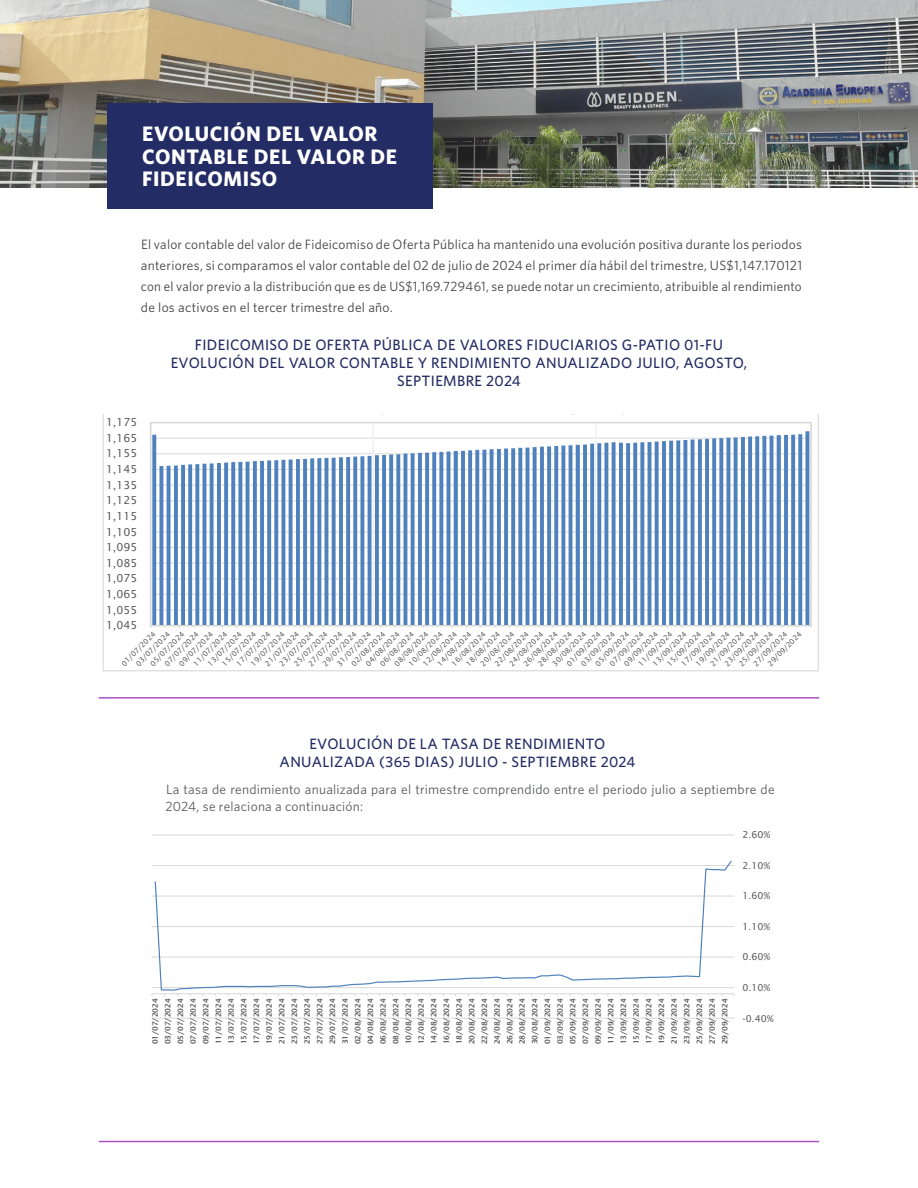
<style>
.page{position:relative;width:918px;height:1188px;background:#fff}
.page>*{position:absolute;margin:0;border:0;box-sizing:border-box;transform-origin:0 0}
.t1{font:700 21px/22.5px "Whitney";letter-spacing:.025em;color:#fff}
.t2{font:500 15px/18px "Whitney";letter-spacing:.025em;color:#232c64;text-align:center}
.t3{font:13.5px/21px "Whitney";letter-spacing:.015em;color:#414042;text-align:justify}
.t4{font:13.5px/16.5px "Whitney";letter-spacing:.015em;color:#58595b}
.t5{font:600 12.75px "Lucida Sans";color:#595959}
.t6{font:11.1px "Lucida Sans";letter-spacing:-.005em;color:#595959}
.t7{font:9.6px "Lucida Sans";letter-spacing:-.02em;color:#595959}
.t8{font:600 7.5px/12.6px "Lucida Sans";letter-spacing:.005em;color:#595959;text-align:justify}
.t9{font:7.35px "Lucida Sans";color:#595959}
</style>
<div class="page">
<img style="left:0;top:0;width:918px;height:188px">
<div style="left:107px;top:103px;width:326px;height:106px;background:#232c64"></div>
<hr style="left:99px;top:697px;width:720px;height:2px;background:#af50c5">
<hr style="left:99px;top:1141px;width:720px;height:1px;background:#af50c5">
<svg style="left:151px;top:834px;width:584px;height:185px"></svg>
<svg style="left:103px;top:415px;width:716px;height:256px"></svg>
<h1 class="t1" style="left:142px;top:122px;width:256px">EVOLUCIÓN DEL VALOR<br>CONTABLE DEL VALOR DE<br>FIDEICOMISO</h1>
<p class="t3" style="left:141px;top:234px;width:663px">El valor contable del valor de Fideicomiso de Oferta Pública ha mantenido una evolución positiva durante los periodos anteriores, si comparamos el valor contable del 02 de julio de 2024 el primer día hábil del trimestre, US$1,147.170121 con el valor previo a la distribución que es de US$1,169.729461, se puede notar un crecimiento, atribuible al rendimiento de los activos en el tercer trimestre del año.</p>
<h2 class="t2" style="left:171px;top:335px;width:578px">FIDEICOMISO DE OFERTA PÚBLICA DE VALORES FIDUCIARIOS G-PATIO 01-FU<br>EVOLUCIÓN DEL VALOR CONTABLE Y RENDIMIENTO ANUALIZADO JULIO, AGOSTO,<br>SEPTIEMBRE 2024</h2>
<h3 class="t6" style="left:106px;top:416px;width:33px">1,175</h3>
<h3 class="t6" style="left:106px;top:431px;width:33px">1,165</h3>
<h3 class="t6" style="left:106px;top:447px;width:33px">1,155</h3>
<h3 class="t6" style="left:106px;top:463px;width:33px">1,145</h3>
<h3 class="t6" style="left:106px;top:478px;width:33px">1,135</h3>
<h3 class="t6" style="left:106px;top:494px;width:33px">1,125</h3>
<h3 class="t6" style="left:106px;top:510px;width:33px">1,115</h3>
<h3 class="t6" style="left:106px;top:525px;width:33px">1,105</h3>
<h3 class="t6" style="left:106px;top:541px;width:33px">1,095</h3>
<h3 class="t6" style="left:106px;top:556px;width:33px">1,085</h3>
<h3 class="t6" style="left:106px;top:572px;width:33px">1,075</h3>
<h3 class="t6" style="left:106px;top:588px;width:33px">1,065</h3>
<h3 class="t6" style="left:106px;top:603px;width:33px">1,055</h3>
<h3 class="t6" style="left:106px;top:619px;width:33px">1,045</h3>
<p class="t9" style="left:192px;top:662px;width:46px;rotate:-45deg">11/07/2024</p>
<p class="t9" style="left:249px;top:662px;width:46px;rotate:-45deg">19/07/2024</p>
<p class="t9" style="left:421px;top:662px;width:46px;rotate:-45deg">12/08/2024</p>
<p class="t9" style="left:723px;top:662px;width:46px;rotate:-45deg">23/09/2024</p>
<p class="t9" style="left:120px;top:662px;width:46px;rotate:-45deg">01/07/2024</p>
<p class="t9" style="left:149px;top:662px;width:46px;rotate:-45deg">05/07/2024</p>
<p class="t9" style="left:206px;top:662px;width:46px;rotate:-45deg">13/07/2024</p>
<p class="t9" style="left:220px;top:662px;width:46px;rotate:-45deg">15/07/2024</p>
<p class="t9" style="left:235px;top:662px;width:46px;rotate:-45deg">17/07/2024</p>
<p class="t9" style="left:263px;top:662px;width:46px;rotate:-45deg">21/07/2024</p>
<p class="t9" style="left:278px;top:662px;width:46px;rotate:-45deg">23/07/2024</p>
<p class="t9" style="left:307px;top:662px;width:46px;rotate:-45deg">27/07/2024</p>
<p class="t9" style="left:321px;top:662px;width:46px;rotate:-45deg">29/07/2024</p>
<p class="t9" style="left:350px;top:662px;width:46px;rotate:-45deg">02/08/2024</p>
<p class="t9" style="left:364px;top:662px;width:46px;rotate:-45deg">04/08/2024</p>
<p class="t9" style="left:378px;top:662px;width:46px;rotate:-45deg">06/08/2024</p>
<p class="t9" style="left:393px;top:662px;width:46px;rotate:-45deg">08/08/2024</p>
<p class="t9" style="left:407px;top:662px;width:46px;rotate:-45deg">10/08/2024</p>
<p class="t9" style="left:464px;top:662px;width:46px;rotate:-45deg">18/08/2024</p>
<p class="t9" style="left:479px;top:662px;width:46px;rotate:-45deg">20/08/2024</p>
<p class="t9" style="left:493px;top:662px;width:46px;rotate:-45deg">22/08/2024</p>
<p class="t9" style="left:508px;top:662px;width:46px;rotate:-45deg">24/08/2024</p>
<p class="t9" style="left:536px;top:662px;width:46px;rotate:-45deg">28/08/2024</p>
<p class="t9" style="left:551px;top:662px;width:46px;rotate:-45deg">30/08/2024</p>
<p class="t9" style="left:565px;top:662px;width:46px;rotate:-45deg">01/09/2024</p>
<p class="t9" style="left:579px;top:662px;width:46px;rotate:-45deg">03/09/2024</p>
<p class="t9" style="left:651px;top:662px;width:46px;rotate:-45deg">13/09/2024</p>
<p class="t9" style="left:665px;top:662px;width:46px;rotate:-45deg">15/09/2024</p>
<p class="t9" style="left:680px;top:662px;width:46px;rotate:-45deg">17/09/2024</p>
<p class="t9" style="left:694px;top:662px;width:46px;rotate:-45deg">19/09/2024</p>
<p class="t9" style="left:737px;top:662px;width:46px;rotate:-45deg">25/09/2024</p>
<p class="t9" style="left:752px;top:662px;width:46px;rotate:-45deg">27/09/2024</p>
<p class="t9" style="left:766px;top:662px;width:46px;rotate:-45deg">29/09/2024</p>
<p class="t9" style="left:134px;top:662px;width:46px;rotate:-45deg">03/07/2024</p>
<p class="t9" style="left:163px;top:662px;width:46px;rotate:-45deg">07/07/2024</p>
<p class="t9" style="left:177px;top:662px;width:46px;rotate:-45deg">09/07/2024</p>
<p class="t9" style="left:292px;top:662px;width:46px;rotate:-45deg">25/07/2024</p>
<p class="t9" style="left:335px;top:662px;width:46px;rotate:-45deg">31/07/2024</p>
<p class="t9" style="left:436px;top:662px;width:46px;rotate:-45deg">14/08/2024</p>
<p class="t9" style="left:450px;top:662px;width:46px;rotate:-45deg">16/08/2024</p>
<p class="t9" style="left:522px;top:662px;width:46px;rotate:-45deg">26/08/2024</p>
<p class="t9" style="left:594px;top:662px;width:46px;rotate:-45deg">05/09/2024</p>
<p class="t9" style="left:608px;top:662px;width:46px;rotate:-45deg">07/09/2024</p>
<p class="t9" style="left:622px;top:662px;width:46px;rotate:-45deg">09/09/2024</p>
<p class="t9" style="left:637px;top:662px;width:46px;rotate:-45deg">11/09/2024</p>
<p class="t9" style="left:709px;top:662px;width:46px;rotate:-45deg">21/09/2024</p>
<h2 class="t2" style="left:280px;top:734px;width:357px">EVOLUCIÓN DE LA TASA DE RENDIMIENTO<br>ANUALIZADA (365 DIAS) JULIO - SEPTIEMBRE 2024</h2>
<h3 class="t4" style="left:165px;top:781px;width:611px">La tasa de rendimiento anualizada para el trimestre comprendido entre el periodo julio a septiembre de<br>2024, se relaciona a continuación:</h3>
<h3 class="t5" style="left:338px;top:783px;width:242px">Evolución de la Tasa de Rendimiento</h3>
<p class="t7" style="left:743px;top:829px;width:29px">2.60%</p>
<p class="t7" style="left:743px;top:860px;width:29px">2.10%</p>
<p class="t7" style="left:743px;top:890px;width:29px">1.60%</p>
<p class="t7" style="left:743px;top:921px;width:29px">1.10%</p>
<p class="t7" style="left:743px;top:951px;width:29px">0.60%</p>
<p class="t8" style="left:149px;top:1044px;width:48px;rotate:-90deg">01/07/2024<br>03/07/2024<br>05/07/2024<br>07/07/2024<br>09/07/2024<br>11/07/2024<br>13/07/2024<br>15/07/2024<br>17/07/2024<br>19/07/2024<br>21/07/2024<br>23/07/2024<br>25/07/2024<br>27/07/2024<br>29/07/2024<br>31/07/2024<br>02/08/2024<br>04/08/2024<br>06/08/2024<br>08/08/2024<br>10/08/2024<br>12/08/2024<br>14/08/2024<br>16/08/2024<br>18/08/2024<br>20/08/2024<br>22/08/2024<br>24/08/2024<br>26/08/2024<br>28/08/2024<br>30/08/2024<br>01/09/2024<br>03/09/2024<br>05/09/2024<br>07/09/2024<br>09/09/2024<br>11/09/2024<br>13/09/2024<br>15/09/2024<br>17/09/2024<br>19/09/2024<br>21/09/2024<br>23/09/2024<br>25/09/2024<br>27/09/2024<br>29/09/2024</p>
<p class="t7" style="left:743px;top:982px;width:29px">0.10%</p>
<p class="t7" style="left:743px;top:1013px;width:32px">-0.40%</p>
</div>
